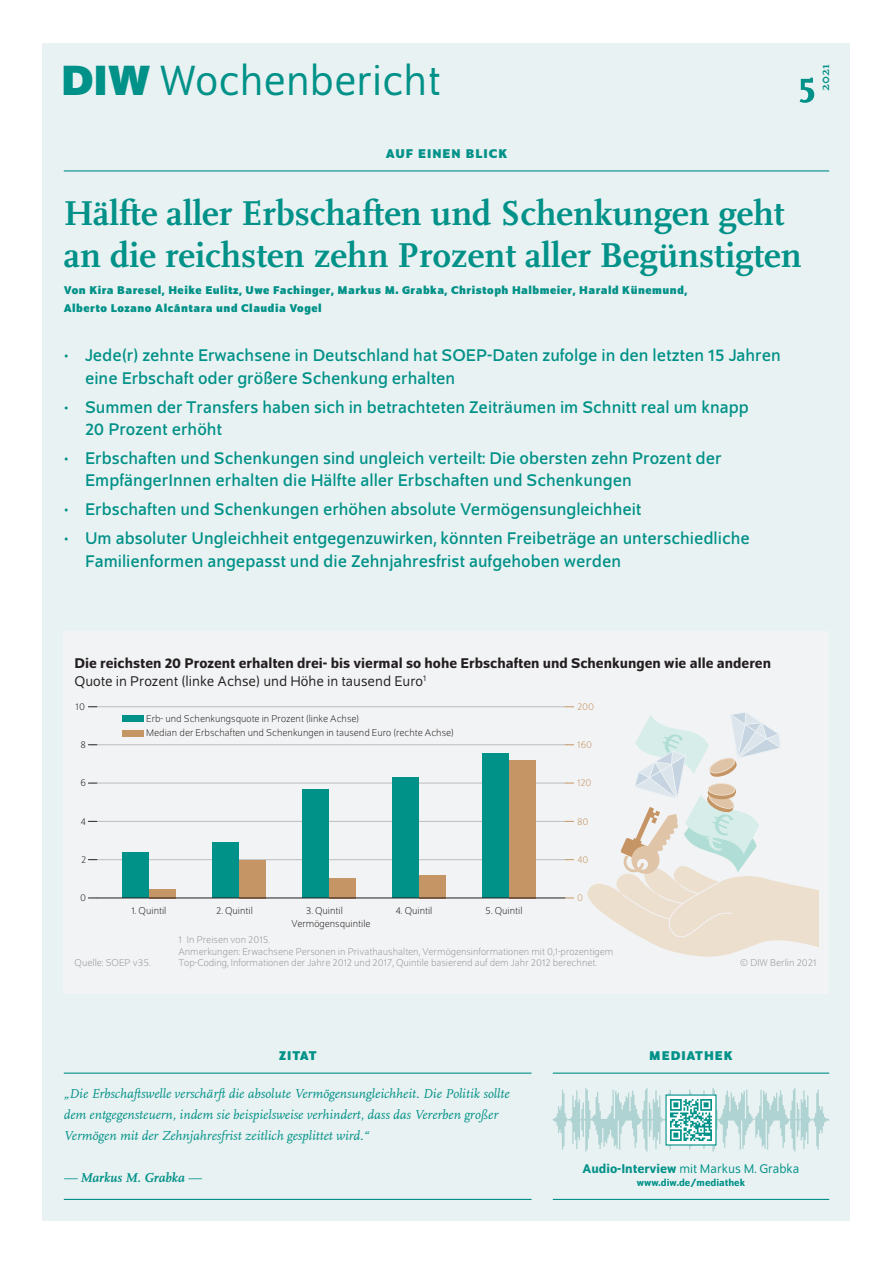
<style>
.page{position:relative;width:893px;height:1263px;background:#fff}
.page>*{position:absolute;margin:0;border:0;box-sizing:border-box;transform-origin:0 0}
.t1{font:700 51px "Scala Pro";color:#009188}
.t2{font:45px "Schumpeter Blond";color:#009188}
.t3{font:700 36px/42px "Scala Pro";color:#009188}
.t4{font:18px/22.5px "Schumpeter";color:#009188}
.t5{font:500 15px "Schumpeter";color:#231f20}
.t6{font:15px "Schumpeter Blond";color:#231f20}
.t7{font:italic 13.5px/21px "Scala Pro";color:#009188}
.t8{font:13.5px "Schumpeter Blond";color:#009188}
.t9{font:700 13.5px "Schumpeter";letter-spacing:.075em;color:#009188}
.t10{font:italic 700 13.5px "Scala Pro";color:#009188}
.t11{font:700 13.5px "Scala Pro";color:#009188}
.t12{font:700 12px/18px "Schumpeter";letter-spacing:.04em;color:#009188}
.t13{font:300 10.5px/11.2px "Schumpeter";color:#939598}
.t14{font:300 10.5px "Schumpeter";color:#231f20}
.t15{font:500 10.5px "Schumpeter";color:#009188}
.t16{font:300 10.5px "Schumpeter";color:#c59565}
.s1{font-family:"Schumpeter";font-weight:700}
.s2{font-weight:400}
.s3{font-family:"Schumpeter";font-weight:500}
</style>
<div class="page">
<div style="left:43px;top:43px;width:807px;height:1177px;background:#e9f2f2"></div>
<div style="left:64px;top:631px;width:765px;height:363px;background:#f2f3f4"></div>
<svg style="left:587px;top:713px;width:232px;height:244px"></svg>
<hr style="left:97px;top:744px;width:468px;height:1px;background:#bcbdc0">
<hr style="left:97px;top:783px;width:468px;height:1px;background:#bcbdc0">
<hr style="left:97px;top:821px;width:468px;height:1px;background:#bcbdc0">
<hr style="left:97px;top:859px;width:468px;height:1px;background:#bcbdc0">
<hr style="left:97px;top:706px;width:468px;height:1px;background:#bcbdc0">
<div style="left:122px;top:716px;width:22px;height:6px;background:#009188"></div>
<div style="left:122px;top:730px;width:22px;height:6px;background:#c59565"></div>
<div style="left:509px;top:760px;width:27px;height:138px;background:#c59565"></div>
<div style="left:482px;top:754px;width:27px;height:144px;background:#009188"></div>
<div style="left:419px;top:875px;width:27px;height:23px;background:#c59565"></div>
<div style="left:392px;top:777px;width:27px;height:121px;background:#009188"></div>
<div style="left:329px;top:878px;width:27px;height:20px;background:#c59565"></div>
<div style="left:302px;top:789px;width:27px;height:109px;background:#009188"></div>
<div style="left:239px;top:860px;width:27px;height:38px;background:#c59565"></div>
<div style="left:212px;top:843px;width:27px;height:55px;background:#009188"></div>
<div style="left:149px;top:889px;width:27px;height:9px;background:#c59565"></div>
<div style="left:122px;top:852px;width:27px;height:46px;background:#009188"></div>
<hr style="left:97px;top:898px;width:468px;height:1px;background:#231f20">
<hr style="left:553px;top:1072px;width:276px;height:2px;background:#009188">
<hr style="left:553px;top:1199px;width:276px;height:1px;background:#009188">
<svg style="left:553px;top:1088px;width:276px;height:63px"></svg>
<div style="left:666px;top:1095px;width:50px;height:50px;background:#fff"></div>
<img style="left:670px;top:1099px;width:42px;height:42px">
<hr style="left:64px;top:1072px;width:467px;height:2px;background:#009188">
<hr style="left:64px;top:1199px;width:467px;height:1px;background:#009188">
<hr style="left:64px;top:170px;width:765px;height:1px;background:#009188">
<h2 class="t2" style="left:61px;top:59px;width:381px"><span class="s1">DIW</span> Wochenbericht</h2>
<h1 class="t1" style="left:798px;top:48px;width:20px">5</h1>
<p class="t11" style="left:815px;top:91px;width:29px;rotate:-90deg">2021</p>
<p class="t9" style="left:386px;top:146px;width:123px">AUF EINEN BLICK</p>
<h3 class="t3" style="left:64px;top:190px;width:739px">Hälfte aller Erbschaften und Schenkungen geht an die reichsten zehn Prozent aller Begünstigten</h3>
<p class="t12" style="left:64px;top:281px;width:625px">Von Kira Baresel, Heike Eulitz, Uwe Fachinger, Markus M. Grabka, Christoph Halbmeier, Harald Künemund,<br>Alberto Lozano Alcántara und Claudia Vogel</p>
<p class="t4" style="left:85px;top:345px;width:697px;text-indent:-21px">• Jede(r) zehnte Erwachsene in Deutschland hat SOEP-Daten zufolge in den letzten 15 Jahren eine Erbschaft oder größere Schenkung erhalten</p>
<p class="t4" style="left:85px;top:396px;width:665px;text-indent:-21px">• Summen der Transfers haben sich in betrachteten Zeiträumen im Schnitt real um knapp<br>20 Prozent erhöht</p>
<p class="t4" style="left:85px;top:447px;width:638px;text-indent:-21px">• Erbschaften und Schenkungen sind ungleich verteilt: Die obersten zehn Prozent der<br>EmpfängerInnen erhalten die Hälfte aller Erbschaften und Schenkungen</p>
<p class="t4" style="left:64px;top:499px;width:579px">• Erbschaften und Schenkungen erhöhen absolute Vermögensungleichheit</p>
<p class="t4" style="left:85px;top:528px;width:666px;text-indent:-21px">• Um absoluter Ungleichheit entgegenzuwirken, könnten Freibeträge an unterschiedliche<br>Familienformen angepasst und die Zehnjahresfrist aufgehoben werden</p>
<p class="t5" style="left:74px;top:655px;width:698px">Die reichsten 20 Prozent erhalten drei- bis viermal so hohe Erbschaften und Schenkungen wie alle anderen</p>
<p class="t6" style="left:74px;top:673px;width:353px">Quote in Prozent (linke Achse) und Höhe in tausend Euro<sup>1</sup></p>
<p class="t14" style="left:75px;top:701px;width:11px">10</p>
<p class="t16" style="left:577px;top:702px;width:19px">200</p>
<p class="t14" style="left:146px;top:714px;width:214px">Erb- und Schenkungsquote in Prozent (linke Achse)</p>
<p class="t14" style="left:146px;top:728px;width:309px">Median der Erbschaften und Schenkungen in tausend Euro (rechte Achse)</p>
<p class="t14" style="left:81px;top:740px;width:7px">8</p>
<p class="t16" style="left:577px;top:740px;width:17px">160</p>
<p class="t14" style="left:81px;top:778px;width:7px">6</p>
<p class="t16" style="left:577px;top:778px;width:16px">120</p>
<p class="t14" style="left:81px;top:816px;width:7px">4</p>
<p class="t16" style="left:577px;top:816px;width:13px">80</p>
<p class="t14" style="left:81px;top:854px;width:7px">2</p>
<p class="t16" style="left:577px;top:854px;width:13px">40</p>
<p class="t14" style="left:80px;top:893px;width:7px">0</p>
<p class="t16" style="left:577px;top:892px;width:7px">0</p>
<p class="t14" style="left:132px;top:905px;width:36px">1. Quintil</p>
<p class="t14" style="left:216px;top:905px;width:38px">2. Quintil</p>
<p class="t14" style="left:306px;top:905px;width:39px">3. Quintil</p>
<p class="t14" style="left:395px;top:905px;width:39px">4. Quintil</p>
<p class="t14" style="left:485px;top:905px;width:39px">5. Quintil</p>
<p class="t14" style="left:291px;top:918px;width:81px">Vermögensquintile</p>
<p class="t13" style="left:178px;top:934px;width:436px">1 In Preisen von 2015.<br>Anmerkungen: Erwachsene Personen in Privathaushalten, Vermögensinformationen mit 0,1-prozentigem<br>Top-Coding, Informationen der Jahre 2012 und 2017, Quintile basierend auf dem Jahr 2012 berechnet.</p>
<p class="t13" style="left:75px;top:957px;width:78px">Quelle: SOEP v35.</p>
<p class="t13" style="left:740px;top:957px;width:78px">© DIW Berlin 2021</p>
<p class="t9" style="left:279px;top:1048px;width:39px">ZITAT</p>
<p class="t7" style="left:64px;top:1083px;width:447px">„Die Erbschaftswelle verschärft die absolute Vermögensungleichheit. Die Politik sollte dem entgegensteuern, indem sie beispielsweise verhindert, dass das Vererben großer<br>Vermögen mit der Zehnjahresfrist zeitlich gesplittet wird.“</p>
<p class="t10" style="left:64px;top:1167px;width:139px"><span class="s2">—</span> Markus M. Grabka <span class="s2">—</span></p>
<p class="t9" style="left:649px;top:1048px;width:85px">MEDIATHEK</p>
<p class="t8" style="left:583px;top:1162px;width:218px"><span class="s3">Audio-Interview</span> mit Markus M. Grabka</p>
<p class="t15" style="left:637px;top:1177px;width:110px">www.diw.de/mediathek</p>
</div>
